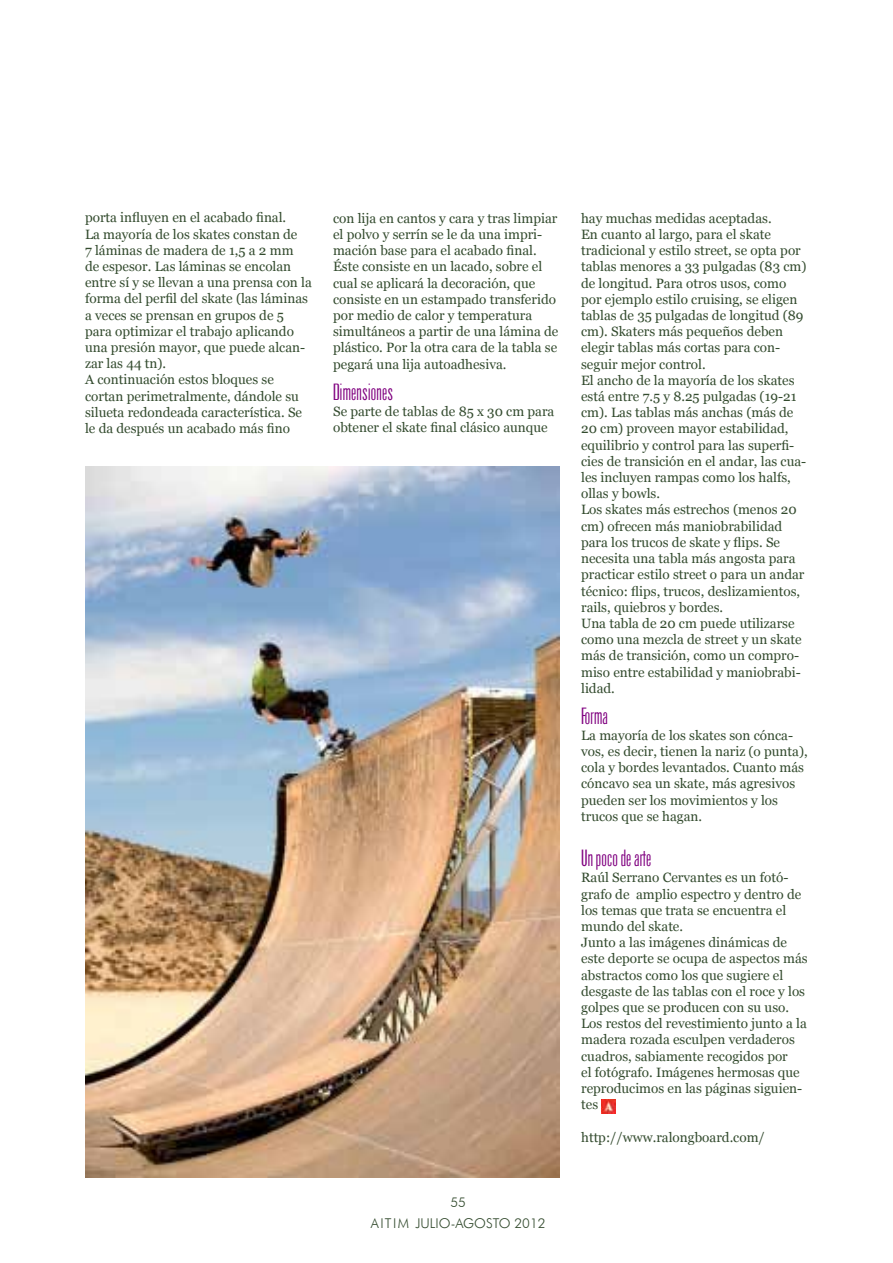
<style>
.page{position:relative;width:893px;height:1263px;background:#fff}
.page>*{position:absolute;margin:0;border:0;box-sizing:border-box;transform-origin:0 0}
.t1{font:21px "Arizona";color:#800080}
.t2{font:13.5px/16.2px "Georgia";color:#334b2e}
.t3{font:300 13.5px/20.2px "Futura BT";color:#334b2e;text-align:center}
</style>
<div class="page">
<img style="left:601px;top:1100px;width:14px;height:14px">
<img style="left:85px;top:466px;width:475px;height:712px">
<p class="t2" style="left:85px;top:210px;width:228px">porta influyen en el acabado final.<br>La mayoría de los skates constan de<br>7 láminas de madera de 1,5 a 2 mm<br>de espesor. Las láminas se encolan entre sí y se llevan a una prensa con la forma del perfil del skate (las láminas a veces se prensan en grupos de 5 para optimizar el trabajo aplicando una presión mayor, que puede alcan&shy;zar las 44 tn).<br>A continuación estos bloques se cortan perimetralmente, dándole su silueta redondeada característica. Se le da después un acabado más fino</p>
<p class="t2" style="left:333px;top:210px;width:227px">con lija en cantos y cara y tras limpiar el polvo y serrín se le da una impri&shy;mación base para el acabado final.<br>Éste consiste en un lacado, sobre el cual se aplicará la decoración, que consiste en un estampado transferido por medio de calor y temperatura simultáneos a partir de una lámina de plástico. Por la otra cara de la tabla se pegará una lija autoadhesiva.</p>
<h1 class="t1" style="left:333px;top:379px;width:62px">Dimensiones</h1>
<p class="t2" style="left:333px;top:403px;width:223px">Se parte de tablas de 85 x 30 cm para obtener el skate final clásico aunque</p>
<p class="t3" style="left:371px;top:1192px;width:176px">55<br>AI TI M JULIO-AGOSTO 2012</p>
<p class="t2" style="left:581px;top:210px;width:227px">hay muchas medidas aceptadas.<br>En cuanto al largo, para el skate tradicional y estilo street, se opta por tablas menores a 33 pulgadas (83 cm) de longitud. Para otros usos, como por ejemplo estilo cruising, se eligen tablas de 35 pulgadas de longitud (89 cm). Skaters más pequeños deben elegir tablas más cortas para con&shy;seguir mejor control.<br>El ancho de la mayoría de los skates está entre 7.5 y 8.25 pulgadas (19-21 cm). Las tablas más anchas (más de 20 cm) proveen mayor estabilidad, equilibrio y control para las superfi&shy;cies de transición en el andar, las cua&shy;les incluyen rampas como los halfs, ollas y bowls.<br>Los skates más estrechos (menos 20 cm) ofrecen más maniobrabilidad para los trucos de skate y flips. Se necesita una tabla más angosta para practicar estilo street o para un andar técnico: flips, trucos, deslizamientos, rails, quiebros y bordes.<br>Una tabla de 20 cm puede utilizarse como una mezcla de street y un skate más de transición, como un compro&shy;miso entre estabilidad y maniobrabi&shy;lidad.</p>
<h1 class="t1" style="left:581px;top:703px;width:28px">Forma</h1>
<p class="t2" style="left:581px;top:727px;width:228px">La mayoría de los skates son cónca&shy;vos, es decir, tienen la nariz (o punta), cola y bordes levantados. Cuanto más cóncavo sea un skate, más agresivos pueden ser los movimientos y los trucos que se hagan.</p>
<h1 class="t1" style="left:581px;top:846px;width:72px">Un poco de arte</h1>
<p class="t2" style="left:581px;top:869px;width:228px">Raúl Serrano Cervantes es un fotó&shy;grafo de amplio espectro y dentro de los temas que trata se encuentra el mundo del skate.<br>Junto a las imágenes dinámicas de este deporte se ocupa de aspectos más abstractos como los que sugiere el desgaste de las tablas con el roce y los golpes que se producen con su uso.<br>Los restos del revestimiento junto a la madera rozada esculpen verdaderos cuadros, sabiamente recogidos por<br>el fotógrafo. Imágenes hermosas que reproducimos en las páginas siguien&shy;tes</p>
<p class="t2" style="left:581px;top:1129px;width:185px">http://www.ralongboard.com/</p>
</div>
